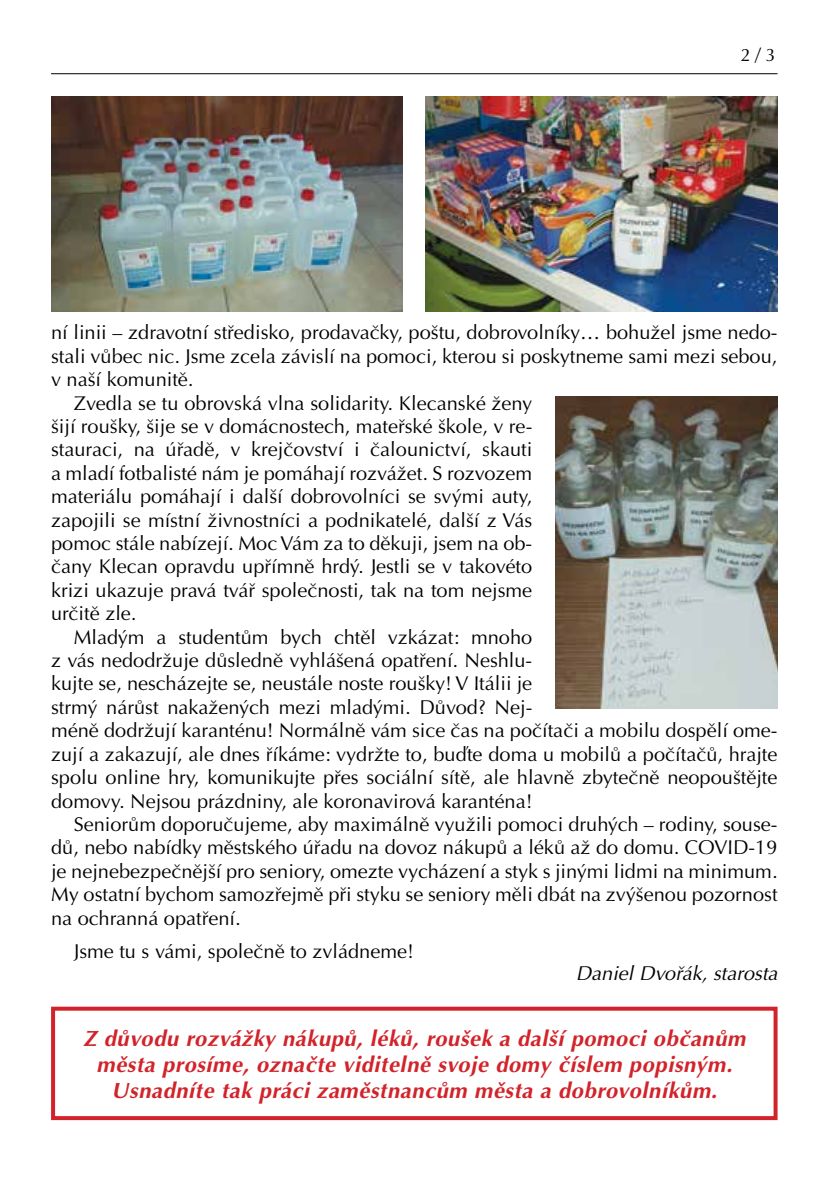
<style>
.page{position:relative;width:840px;height:1191px;background:#fff}
.page>*{position:absolute;margin:0;border:0;box-sizing:border-box;transform-origin:0 0}
.t1{font:italic 700 22px/26px "Optima CE";letter-spacing:.025em;color:#d2232a;text-align:center}
.t2{font:20px "Optima CE";color:#000}
.t3{font:italic 20px "Optima CE";color:#000}
.t4{font:18px "Optima CE";color:#000}
</style>
<div class="page">
<hr style="left:51px;top:73px;width:726px;height:1px;background:#000">
<img style="left:51px;top:96px;width:352px;height:216px">
<img style="left:425px;top:96px;width:352px;height:216px">
<img style="left:555px;top:397px;width:222px;height:311px">
<div style="left:51px;top:1006px;width:726px;height:114px;border:4px solid #d2232a"></div>
<p class="t4" style="left:740px;top:44px;width:37px">2/3</p>
<p class="t2" style="left:51px;top:321px;width:727px">ní linii – zdravotní středisko, prodavačky, poštu, dobrovolníky… bohužel jsme nedo-</p>
<p class="t2" style="left:51px;top:344px;width:727px">stali vůbec nic. Jsme zcela závislí na pomoci, kterou si poskytneme sami mezi sebou,</p>
<p class="t2" style="left:51px;top:368px;width:144px">v naší komunitě.</p>
<p class="t2" style="left:74px;top:391px;width:460px">Zvedla se tu obrovská vlna solidarity. Klecanské ženy</p>
<p class="t2" style="left:51px;top:414px;width:482px">šijí roušky, šije se v domácnostech, mateřské škole, v re-</p>
<p class="t2" style="left:51px;top:438px;width:482px">stauraci, na úřadě, v krejčovství i čalounictví, skauti</p>
<p class="t2" style="left:51px;top:461px;width:482px">a mladí fotbalisté nám je pomáhají rozvážet. S rozvozem</p>
<p class="t2" style="left:51px;top:485px;width:482px">materiálu pomáhají i další dobrovolníci se svými auty,</p>
<p class="t2" style="left:51px;top:508px;width:482px">zapojili se místní živnostníci a podnikatelé, další z Vás</p>
<p class="t2" style="left:51px;top:531px;width:482px">pomoc stále nabízejí. Moc Vám za to děkuji, jsem na ob-</p>
<p class="t2" style="left:51px;top:555px;width:482px">čany Klecan opravdu upřímně hrdý. Jestli se v takovéto</p>
<p class="t2" style="left:51px;top:578px;width:482px">krizi ukazuje pravá tvář společnosti, tak na tom nejsme</p>
<p class="t2" style="left:51px;top:602px;width:87px">určitě zle.</p>
<p class="t2" style="left:74px;top:625px;width:459px">Mladým a studentům bych chtěl vzkázat: mnoho</p>
<p class="t2" style="left:51px;top:648px;width:482px">z vás nedodržuje důsledně vyhlášená opatření. Neshlu-</p>
<p class="t2" style="left:51px;top:672px;width:482px">kujte se, nescházejte se, neustále noste roušky! V Itálii je</p>
<p class="t2" style="left:51px;top:695px;width:482px">strmý nárůst nakažených mezi mladými. Důvod? Nej-</p>
<p class="t2" style="left:51px;top:719px;width:727px">méně dodržují karanténu! Normálně vám sice čas na počítači a mobilu dospělí ome-</p>
<p class="t2" style="left:51px;top:742px;width:727px">zují a zakazují, ale dnes říkáme: vydržte to, buďte doma u mobilů a počítačů, hrajte</p>
<p class="t2" style="left:51px;top:765px;width:727px">spolu online hry, komunikujte přes sociální sítě, ale hlavně zbytečně neopouštějte</p>
<p class="t2" style="left:51px;top:789px;width:482px">domovy. Nejsou prázdniny, ale koronavirová karanténa!</p>
<p class="t2" style="left:74px;top:812px;width:704px">Seniorům doporučujeme, aby maximálně využili pomoci druhých – rodiny, souse-</p>
<p class="t2" style="left:51px;top:836px;width:727px">dů, nebo nabídky městského úřadu na dovoz nákupů a léků až do domu. COVID-19</p>
<p class="t2" style="left:51px;top:859px;width:727px">je nejnebezpečnější pro seniory, omezte vycházení a styk s jinými lidmi na minimum.</p>
<p class="t2" style="left:51px;top:882px;width:727px">My ostatní bychom samozřejmě při styku se seniory měli dbát na zvýšenou pozornost</p>
<p class="t2" style="left:51px;top:906px;width:191px">na ochranná opatření.</p>
<p class="t2" style="left:74px;top:939px;width:341px">Jsme tu s vámi, společně to zvládneme!</p>
<p class="t3" style="left:575px;top:961px;width:203px">Daniel Dvořák, starosta</p>
<p class="t1" style="left:83px;top:1025px;width:663px">Z důvodu rozvážky nákupů, léků, roušek a další pomoci občanům města prosíme, označte viditelně svoje domy číslem popisným.<br>Usnadníte tak práci zaměstnancům města a dobrovolníkům.</p>
</div>
